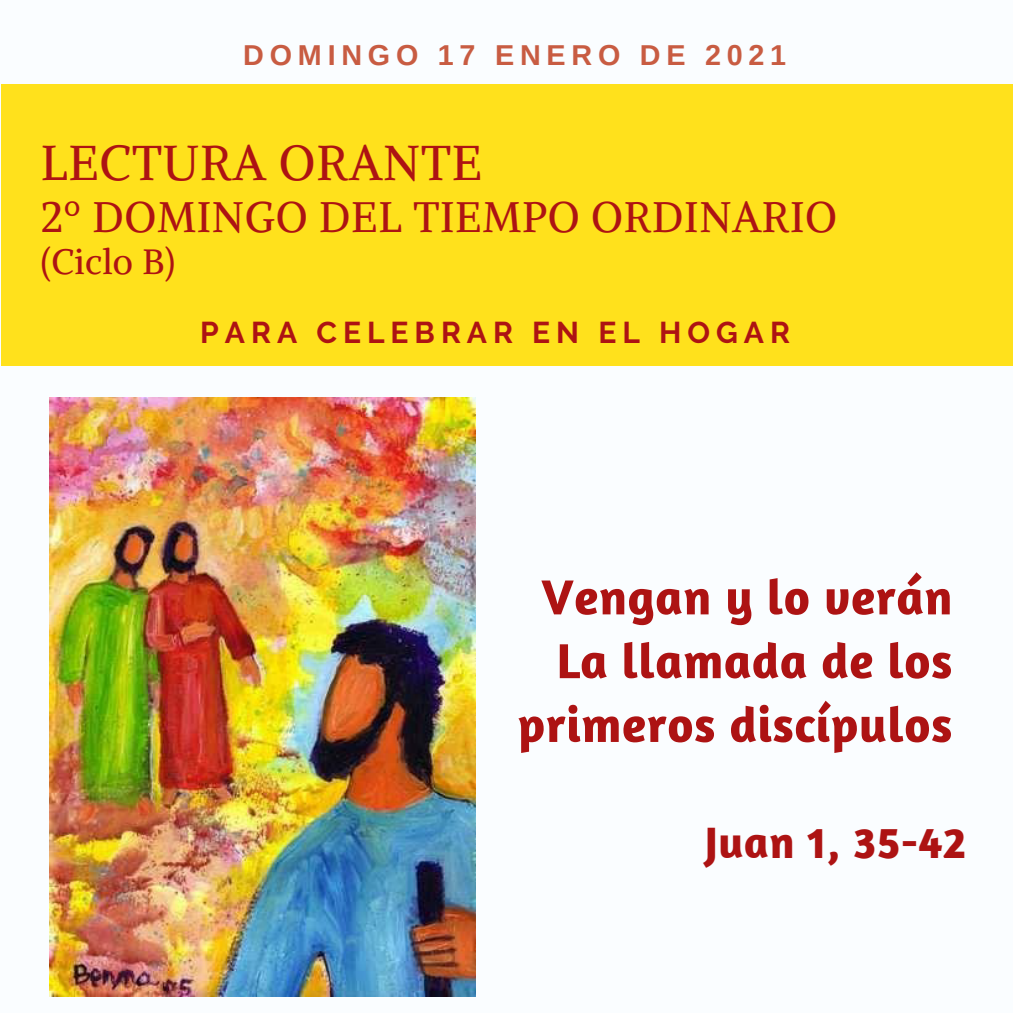
<style>
.page{position:relative;width:1013px;height:1013px;background:#fff}
.page>*{position:absolute;margin:0;border:0;box-sizing:border-box;transform-origin:0 0}
.t1{font:700 50px "Amaranth";letter-spacing:.015em;color:#ad1313}
.t2{font:48.75px "Alike";letter-spacing:.015em;color:#ad1313}
.t3{font:700 45px "Amaranth";letter-spacing:.015em;color:#ad1313}
.t4{font:42.5px "Alike";letter-spacing:.015em;color:#ad1313}
.t5{font:35px "Alike";letter-spacing:.015em;color:#ad1313}
.t6{font:700 30px "Raleway";letter-spacing:.2em;color:#ad1313}
.t7{font:700 28.75px "Arimo";letter-spacing:.2em;color:#c85c42}
</style>
<div class="page">
<div style="left:0;top:0;width:1012px;height:1012px;background:#fafdff"></div>
<div style="left:1px;top:84px;width:1011px;height:282px;background:#ffe11c"></div>
<img style="left:49px;top:398px;width:426px;height:598px">
<p class="t7" style="left:243px;top:39px;width:544px">DOMINGO 17 ENERO DE 2021</p>
<p class="t2" style="left:41px;top:132px;width:443px">LECTURA ORANTE</p>
<p class="t4" style="left:41px;top:190px;width:798px">2º DOMINGO DEL TIEMPO ORDINARIO</p>
<p class="t5" style="left:41px;top:240px;width:136px">(Ciclo B)</p>
<p class="t6" style="left:200px;top:314px;width:591px">PARA CELEBRAR EN EL HOGAR</p>
<p class="t1" style="left:541px;top:565px;width:412px">Vengan y lo verán</p>
<p class="t1" style="left:556px;top:629px;width:397px">La llamada de los</p>
<p class="t1" style="left:517px;top:693px;width:436px">primeros discípulos</p>
<p class="t3" style="left:705px;top:814px;width:262px">Juan 1, 35-42</p>
</div>
